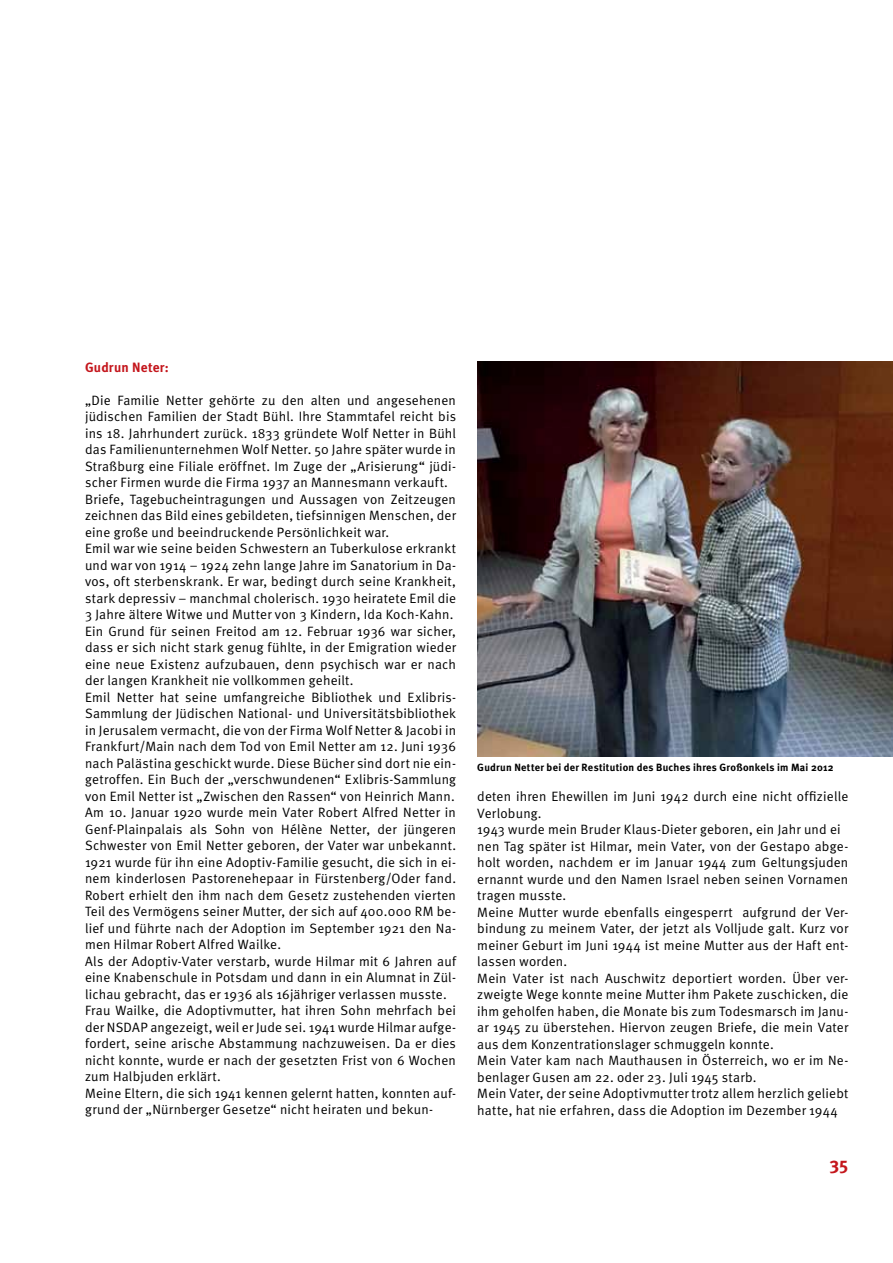
<style>
.page{position:relative;width:893px;height:1263px;background:#fff}
.page>*{position:absolute;margin:0;border:0;box-sizing:border-box;transform-origin:0 0}
.t1{font:700 18px "Meta";color:#c4161c}
.t2{font:13.5px/16.5px "Meta Normal";letter-spacing:.015em;color:#000}
.t3{font:700 13.5px "Meta";letter-spacing:.02em;color:#c4161c}
.t4{font:700 10.5px "Meta";letter-spacing:.025em;color:#000}
</style>
<div class="page">
<img style="left:478px;top:361px;width:415px;height:396px">
<p class="t3" style="left:85px;top:359px;width:85px">Gudrun Neter:</p>
<p class="t2" style="left:85px;top:392px;width:373px">„Die Familie Netter gehörte zu den alten und angesehenen jüdischen Familien der Stadt Bühl. Ihre Stammtafel reicht bis ins 18. Jahrhundert zurück. 1833 gründete Wolf Netter in Bühl das Familienunternehmen Wolf Netter. 50 Jahre später wurde in Straßburg eine Filiale eröffnet. Im Zuge der „Arisierung“ jüdi&shy;scher Firmen wurde die Firma 1937 an Mannesmann verkauft.<br>Briefe, Tagebucheintragungen und Aussagen von Zeitzeugen zeichnen das Bild eines gebildeten, tiefsinnigen Menschen, der eine große und beeindruckende Persönlichkeit war.<br>Emil war wie seine beiden Schwestern an Tuberkulose erkrankt und war von 1914 – 1924 zehn lange Jahre im Sanatorium in Da&shy;vos, oft sterbenskrank. Er war, bedingt durch seine Krankheit, stark depressiv – manchmal cholerisch. 1930 heiratete Emil die 3 Jahre ältere Witwe und Mutter von 3 Kindern, Ida Koch-Kahn.<br>Ein Grund für seinen Freitod am 12. Februar 1936 war sicher, dass er sich nicht stark genug fühlte, in der Emigration wieder eine neue Existenz aufzubauen, denn psychisch war er nach der langen Krankheit nie vollkommen geheilt.<br>Emil Netter hat seine umfangreiche Bibliothek und Exlibris-Sammlung der Jüdischen National- und Universitätsbibliothek in Jerusalem vermacht, die von der Firma Wolf Netter &amp; Jacobi in Frankfurt/Main nach dem Tod von Emil Netter am 12. Juni 1936 nach Palästina geschickt wurde. Diese Bücher sind dort nie ein&shy;getroffen. Ein Buch der „verschwundenen“ Exlibris-Sammlung von Emil Netter ist „Zwischen den Rassen“ von Heinrich Mann.<br>Am 10. Januar 1920 wurde mein Vater Robert Alfred Netter in Genf-Plainpalais als Sohn von Hélène Netter, der jüngeren Schwester von Emil Netter geboren, der Vater war unbekannt.<br>1921 wurde für ihn eine Adoptiv-Familie gesucht, die sich in ei&shy;nem kinderlosen Pastorenehepaar in Fürstenberg/Oder fand.<br>Robert erhielt den ihm nach dem Gesetz zustehenden vierten Teil des Vermögens seiner Mutter, der sich auf 400.000 RM be&shy;lief und führte nach der Adoption im September 1921 den Na&shy;men Hilmar Robert Alfred Wailke.<br>Als der Adoptiv-Vater verstarb, wurde Hilmar mit 6 Jahren auf eine Knabenschule in Potsdam und dann in ein Alumnat in Zül&shy;lichau gebracht, das er 1936 als 16jähriger verlassen musste.<br>Frau Wailke, die Adoptivmutter, hat ihren Sohn mehrfach bei der NSDAP angezeigt, weil er Jude sei. 1941 wurde Hilmar aufge&shy;fordert, seine arische Abstammung nachzuweisen. Da er dies nicht konnte, wurde er nach der gesetzten Frist von 6 Wochen zum Halbjuden erklärt.<br>Meine Eltern, die sich 1941 kennen gelernt hatten, konnten auf&shy;grund der „Nürnberger Gesetze“ nicht heiraten und bekun-</p>
<p class="t4" style="left:477px;top:761px;width:358px">Gudrun Netter bei der Restitution des Buches ihres Großonkels im Mai 2012</p>
<p class="t2" style="left:477px;top:788px;width:373px">deten ihren Ehewillen im Juni 1942 durch eine nicht offizielle Verlobung.<br>1943 wurde mein Bruder Klaus-Dieter geboren, ein Jahr und ei nen Tag später ist Hilmar, mein Vater, von der Gestapo abge&shy;holt worden, nachdem er im Januar 1944 zum Geltungsjuden ernannt wurde und den Namen Israel neben seinen Vornamen tragen musste.<br>Meine Mutter wurde ebenfalls eingesperrt aufgrund der Ver&shy;bindung zu meinem Vater, der jetzt als Volljude galt. Kurz vor meiner Geburt im Juni 1944 ist meine Mutter aus der Haft ent&shy;lassen worden.<br>Mein Vater ist nach Auschwitz deportiert worden. Über ver&shy;zweigte Wege konnte meine Mutter ihm Pakete zuschicken, die ihm geholfen haben, die Monate bis zum Todesmarsch im Janu&shy;ar 1945 zu überstehen. Hiervon zeugen Briefe, die mein Vater aus dem Konzentrationslager schmuggeln konnte.<br>Mein Vater kam nach Mauthausen in Österreich, wo er im Ne&shy;benlager Gusen am 22. oder 23. Juli 1945 starb.<br>Mein Vater, der seine Adoptivmutter trotz allem herzlich geliebt hatte, hat nie erfahren, dass die Adoption im Dezember 1944</p>
<h1 class="t1" style="left:829px;top:1152px;width:20px">35</h1>
</div>
